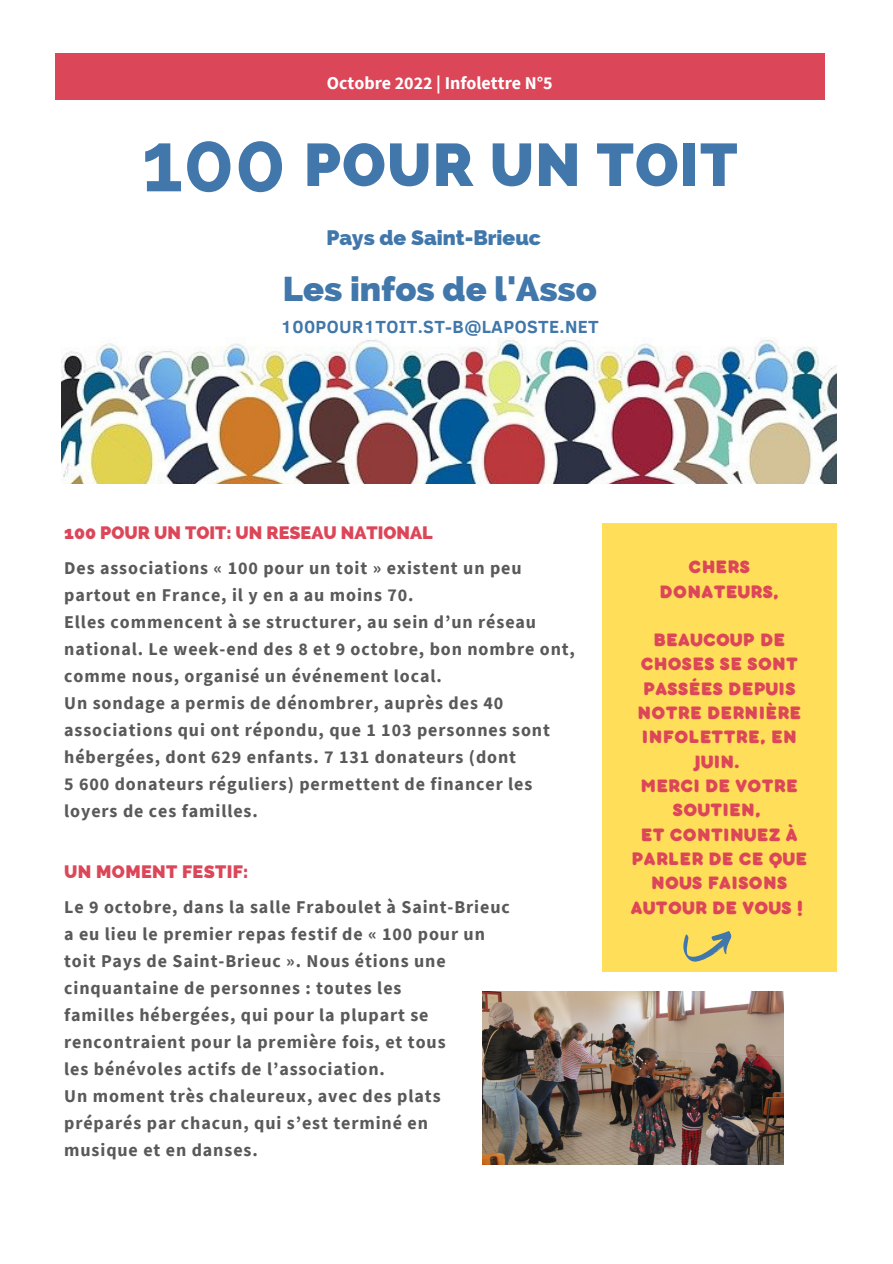
<style>
.page{position:relative;width:893px;height:1264px;background:#fff}
.page>*{position:absolute;margin:0;border:0;box-sizing:border-box;transform-origin:0 0}
.t1{font:800 60px "Raleway";letter-spacing:.02em;color:#4177aa}
.t2{font:800 34.5px "Raleway";color:#4177aa}
.t3{font:800 21px "Raleway";color:#4177aa}
.t4{font:800 19.35px/24.3px "Bubbleboddy Neue";letter-spacing:.02em;color:#dc4659;text-align:center}
.t5{font:700 18px/27px "Source Sans Pro";letter-spacing:.05em;color:#595959}
.t6{font:800 18px "Raleway";color:#dc4659}
.t7{font:700 18px "Clear Sans";letter-spacing:.02em;color:#4177aa}
.t8{font:700 18px "Source Sans Pro";color:#fff}
.t9{font:800 18px "Raleway";letter-spacing:.02em;color:#dc4659}
.s1{font-weight:700;font-size:83.85px}
</style>
<div class="page">
<div style="left:602px;top:523px;width:234px;height:448px;background:#ffde59"></div>
<img style="left:61px;top:337px;width:775px;height:146px">
<div style="left:55px;top:54px;width:769px;height:45px;background:#dc4659"></div>
<svg style="left:676px;top:931px;width:62px;height:41px"></svg>
<img style="left:483px;top:991px;width:300px;height:173px">
<p class="t8" style="left:327px;top:72px;width:227px">Octobre 2022 | Infolettre N°5</p>
<h1 class="t1" style="left:141px;top:129px;width:597px"><span class="s1">100</span> POUR UN TOIT</h1>
<p class="t3" style="left:326px;top:225px;width:216px">Pays de Saint-Brieuc</p>
<h2 class="t2" style="left:283px;top:268px;width:315px">Les infos de l'Asso</h2>
<p class="t7" style="left:281px;top:314px;width:319px">100POUR1TOIT.ST-B@LAPOSTE.NET</p>
<p class="t6" style="left:64px;top:522px;width:370px">100 POUR UN TOIT: UN RESEAU NATIONAL</p>
<p class="t5" style="left:64px;top:554px;width:512px">Des associations « 100 pour un toit » existent un peu partout en France, il y en a au moins 70.<br>Elles commencent à se structurer, au sein d’un réseau national. Le week-end des 8 et 9 octobre, bon nombre ont, comme nous, organisé un événement local.<br>Un sondage a permis de dénombrer, auprès des 40 associations qui ont répondu, que 1 103 personnes sont hébergées, dont 629 enfants. 7 131 donateurs (dont<br>5 600 donateurs réguliers) permettent de financer les loyers de ces familles.</p>
<p class="t9" style="left:64px;top:861px;width:185px">UN MOMENT FESTIF:</p>
<p class="t5" style="left:64px;top:892px;width:447px">Le 9 octobre, dans la salle Fraboulet à Saint-Brieuc a eu lieu le premier repas festif de « 100 pour un toit Pays de Saint-Brieuc ». Nous étions une cinquantaine de personnes : toutes les<br>familles hébergées, qui pour la plupart se rencontraient pour la première fois, et tous<br>les bénévoles actifs de l’association.<br>Un moment très chaleureux, avec des plats préparés par chacun, qui s’est terminé en<br>musique et en danses.</p>
<p class="t4" style="left:659px;top:556px;width:121px">CHERS<br>DONATEURS,</p>
<p class="t4" style="left:631px;top:629px;width:178px">BEAUCOUP DE<br>CHOSES SE SONT<br>PASSÉES DEPUIS<br>NOTRE DERNIÈRE<br>INFOLETTRE, EN<br>JUIN.<br>MERCI DE VOTRE<br>SOUTIEN,<br>ET CONTINUEZ À<br>PARLER DE CE QUE<br>NOUS FAISONS<br>AUTOUR DE VOUS !</p>
</div>
